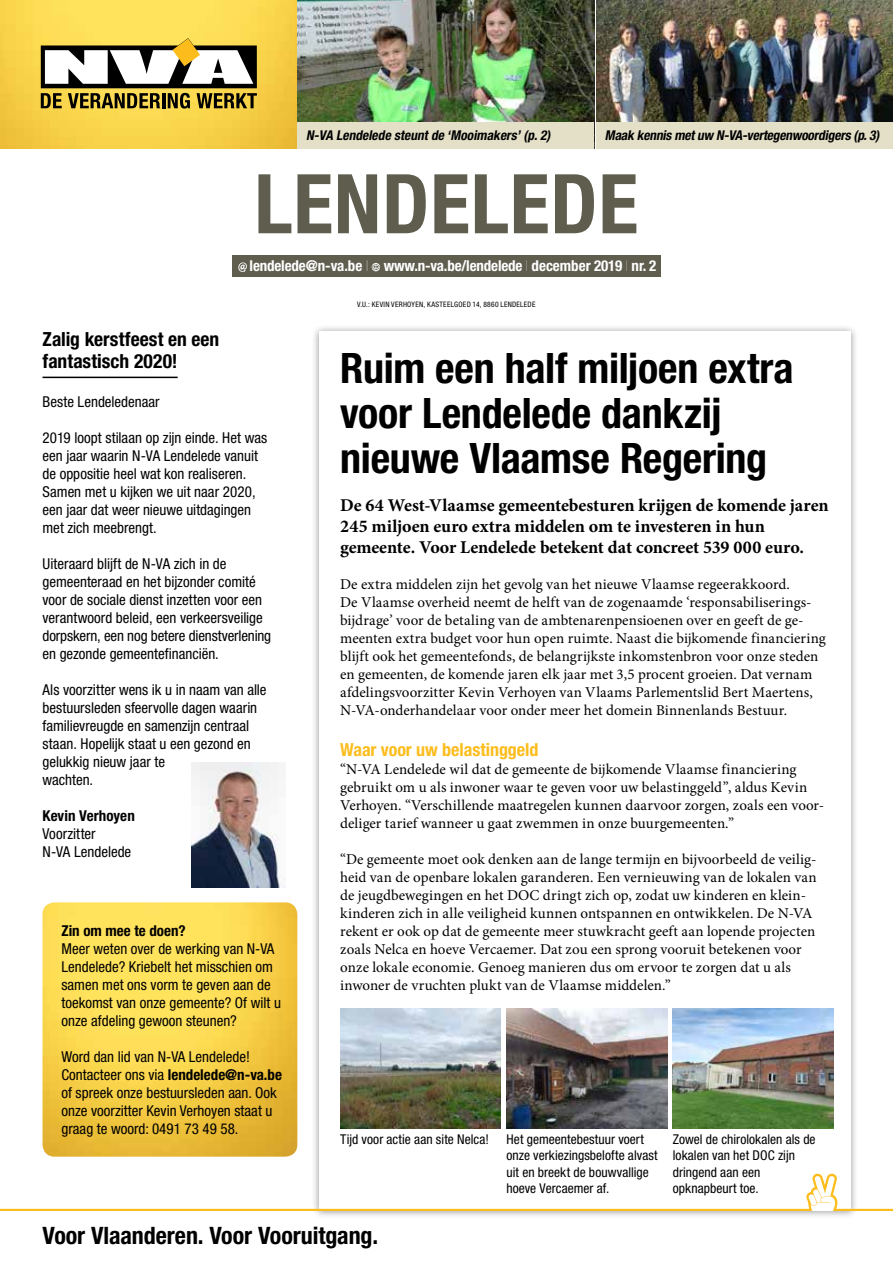
<style>
.page{position:relative;width:893px;height:1263px;background:#fff}
.page>*{position:absolute;margin:0;border:0;box-sizing:border-box;transform-origin:0 0}
.t1{font:700 condensed 82.5px "Helvetica Neue LT Std";letter-spacing:.01em;color:#5e5d4e}
.t2{font:700 condensed 42px/45px "Helvetica Neue LT Std";letter-spacing:-.005em;color:#000}
.t3{font:700 condensed 24px "Helvetica Neue LT Std";letter-spacing:-.005em;color:#000}
.t4{font:700 condensed 19.5px/22.5px "Helvetica Neue LT Std";color:#000}
.t5{font:700 18px/21px "Minion Pro";letter-spacing:-.005em;color:#000}
.t6{font:700 condensed 18px "Helvetica Neue LT Std";letter-spacing:-.005em;color:#fcbd1c}
.t7{font:15px/18px "Minion Pro";color:#000}
.t8{font:condensed 15px/18px "Helvetica Neue LT Std";color:#000}
.t9{font:700 condensed 15px "Helvetica Neue LT Std";letter-spacing:-.01em;color:#fff}
.t10{font:700 condensed 15px "Helvetica Neue LT Std";color:#000}
.t11{font:condensed 13.5px/16.5px "Helvetica Neue LT Std";letter-spacing:.005em;color:#000}
.t12{font:italic 700 condensed 13.5px "Helvetica Neue LT Std";color:#000}
.t13{font:condensed 7.5px "Helvetica Neue LT Std";letter-spacing:.035em;color:#000}
.s1{font-weight:200}
.s2{font-weight:700}
</style>
<div class="page">
<div style="left:232px;top:255px;width:428px;height:21px;background:#5e5d4e"></div>
<svg style="left:238px;top:262px;width:9px;height:10px"></svg>
<svg style="left:372px;top:263px;width:8px;height:8px"></svg>
<img style="left:0;top:0;width:893px;height:149px">
<svg style="left:41px;top:38px;width:216px;height:71px"></svg>
<img style="left:298px;top:0;width:299px;height:149px">
<div style="left:596px;top:122px;width:297px;height:27px;background:#e4e0c8"></div>
<div style="left:298px;top:122px;width:296px;height:27px;background:#e4e0c8"></div>
<hr style="left:43px;top:377px;width:135px;height:1px;background:#000">
<img style="left:192px;top:763px;width:93px;height:124px">
<div style="left:311px;top:324px;width:547px;height:895px;background:#000;opacity:.4"></div>
<div style="left:319px;top:332px;width:531px;height:879px;background:#fff"></div>
<img style="left:43px;top:902px;width:254px;height:255px">
<img style="left:340px;top:1008px;width:161px;height:121px">
<img style="left:506px;top:1008px;width:161px;height:121px">
<img style="left:673px;top:1008px;width:160px;height:121px">
<svg style="left:0;top:1173px;width:893px;height:38px"></svg>
<p class="t12" style="left:306px;top:127px;width:246px">N-VA Lendelede steuntde ‘Mooimakers’(p.2)</p>
<p class="t12" style="left:605px;top:127px;width:276px">Maak kennis metuw N-VA-vertegenwoordigers (p.3)</p>
<h1 class="t1" style="left:254px;top:154px;width:385px">LENDELEDE</h1>
<p class="t9" style="left:250px;top:257px;width:408px">lendelede@n-va.be <span class="s1">I</span> www.n-va.be/lendelede <span class="s1">I</span> december 2019 <span class="s1">I</span> nr. 2</p>
<h3 class="t4" style="left:43px;top:327px;width:178px">Zalig kerstfeest en een fantastisch 2020!</h3>
<p class="t8" style="left:43px;top:393px;width:119px">Beste Lendeledenaar</p>
<p class="t8" style="left:43px;top:429px;width:226px">2019 loopt stilaan op zijn einde. Het was een jaar waarin N-VA Lendelede vanuit de oppositie heel wat kon realiseren.<br>Samen met u kijken we uit naar 2020, een jaar dat weer nieuwe uitdagingen met zich meebrengt.</p>
<p class="t8" style="left:43px;top:555px;width:230px">Uiteraard blijft de N-VA zich in de gemeenteraad en het bijzonder comité voor de sociale dienst inzetten voor een verantwoord beleid, een verkeersveilige dorpskern, een nog betere dienstverlening en gezonde gemeentefinanciën.</p>
<p class="t8" style="left:43px;top:681px;width:226px">Als voorzitter wens ik u in naam van alle bestuursleden sfeervolle dagen waarin familievreugde en samenzijn centraal staan. Hopelijk staat u een gezond en gelukkig nieuw jaar te<br>wachten.</p>
<p class="t10" style="left:43px;top:807px;width:94px">Kevin Verhoyen</p>
<p class="t8" style="left:43px;top:825px;width:90px">Voorzitter<br>N-VA Lendelede</p>
<p class="t10" style="left:61px;top:921px;width:126px">Zin om mee te doen?</p>
<p class="t8" style="left:61px;top:939px;width:221px">Meer weten over de werking van N-VA Lendelede? Kriebelt het misschien om samen met ons vorm te geven aan de toekomst van onze gemeente? Of wilt u onze afdeling gewoon steunen?</p>
<p class="t8" style="left:61px;top:1047px;width:222px">Word dan lid van N-VA Lendelede!<br>Contacteer ons via <span class="s2">lendelede@n-va.be </span>of spreek onze bestuursleden aan. Ook onze voorzitter Kevin Verhoyen staat u graag te woord: 0491 73 49 58.</p>
<p class="t13" style="left:357px;top:300px;width:180px">V.U.: KEVIN VERHOYEN, KASTEELGOED 14, 8860 LENDELEDE</p>
<h2 class="t2" style="left:340px;top:345px;width:455px">Ruim een half miljoen extra voor Lendelede dankzij nieuwe Vlaamse Regering</h2>
<p class="t5" style="left:340px;top:494px;width:490px">De 64 West-Vlaamse gemeentebesturen krijgen de komende jaren<br>245 miljoen euro extra middelen om te investeren in hun gemeente. Voor Lendelede betekent dat concreet 539 000 euro.</p>
<p class="t7" style="left:340px;top:575px;width:487px">De extra middelen zijn het gevolg van het nieuwe Vlaamse regeerakkoord.<br>De Vlaamse overheid neemt de helft van de zogenaamde ‘responsabiliserings&shy;bijdrage’ voor de betaling van de ambtenarenpensioenen over en geeft de ge&shy;meenten extra budget voor hun open ruimte. Naast die bijkomende financiering blijft ook het gemeentefonds, de belangrijkste inkomstenbron voor onze steden en gemeenten, de komende jaren elk jaar met 3,5 procent groeien. Dat vernam afdelingsvoorzitter Kevin Verhoyen van Vlaams Parlementslid Bert Maertens, N-VA-onderhandelaar voor onder meer het domein Binnenlands Bestuur.</p>
<p class="t6" style="left:340px;top:739px;width:200px">Waar voor uw belastinggeld</p>
<p class="t7" style="left:340px;top:760px;width:486px">“N-VA Lendelede wil dat de gemeente de bijkomende Vlaamse financiering gebruikt om u als inwoner waar te geven voor uw belastinggeld”, aldus Kevin Verhoyen. “Verschillende maatregelen kunnen daarvoor zorgen, zoals een voor&shy;deliger tarief wanneer u gaat zwemmen in onze buurgemeenten.”</p>
<p class="t7" style="left:340px;top:850px;width:478px">“De gemeente moet ook denken aan de lange termijn en bijvoorbeeld de veilig&shy;heid van de openbare lokalen garanderen. Een vernieuwing van de lokalen van de jeugdbewegingen en het DOC dringt zich op, zodat uw kinderen en klein&shy;kinderen zich in alle veiligheid kunnen ontspannen en ontwikkelen. De N-VA rekent er ook op dat de gemeente meer stuwkracht geeft aan lopende projecten zoals Nelca en hoeve Vercaemer. Dat zou een sprong vooruit betekenen voor onze lokale economie. Genoeg manieren dus om ervoor te zorgen dat u als inwoner de vruchten plukt van de Vlaamse middelen.”</p>
<p class="t11" style="left:340px;top:1131px;width:150px">Tijd voor actie aan site Nelca!</p>
<p class="t11" style="left:506px;top:1131px;width:153px">Het gemeentebestuur voert onze verkiezingsbelofte alvast uit en breekt de bouwvallige hoeve Vercaemer af.</p>
<p class="t11" style="left:673px;top:1131px;width:144px">Zowel de chirolokalen als de lokalen van het DOC zijn dringend aan een opknapbeurt toe.</p>
<h3 class="t3" style="left:43px;top:1221px;width:337px">Voor Vlaanderen. Voor Vooruitgang.</h3>
</div>
